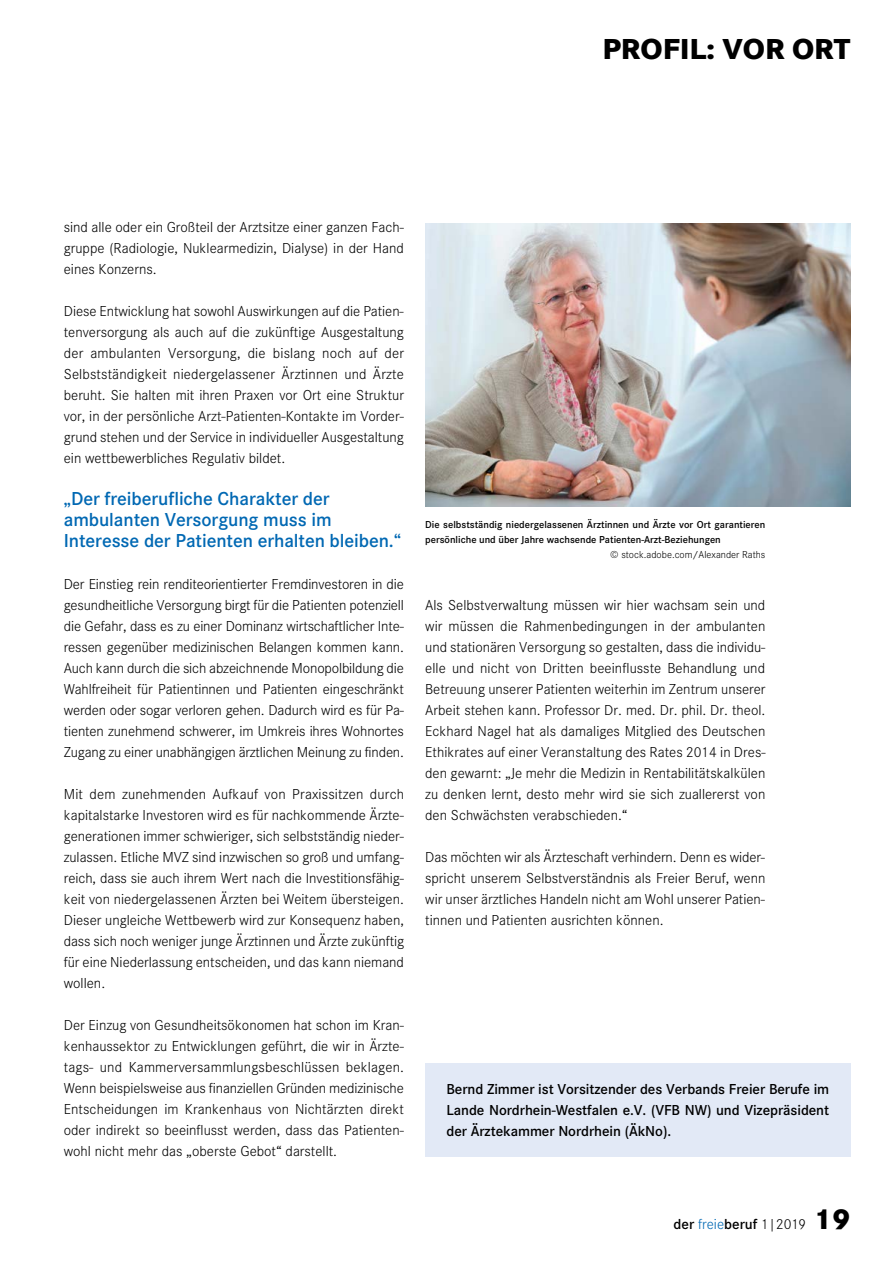
<style>
.page{position:relative;width:893px;height:1263px;background:#fff}
.page>*{position:absolute;margin:0;border:0;box-sizing:border-box;transform-origin:0 0}
.t1{font:800 30px "Corporate S";color:#000}
.t2{font:600 19.5px/21px "Corporate S";letter-spacing:-.005em;color:#0068b3}
.t3{font:300 15px/21px "Corporate S";color:#000;text-align:justify}
.t4{font:600 15px/21px "Corporate S";letter-spacing:-.005em;color:#000;text-align:justify}
.t5{font:600 10.5px/15px "Corporate S";color:#000}
.t6{font:300 10.5px "Corporate S";color:#000}
.s1{font-weight:300;color:#0068b3}
.s2{font-weight:300}
.s3{font-weight:800;font-size:30px}
</style>
<div class="page">
<div style="left:425px;top:1063px;width:425px;height:94px;background:#e2e9f6"></div>
<img style="left:425px;top:223px;width:425px;height:284px">
<h1 class="t1" style="left:602px;top:29px;width:250px">PROFIL: VOR ORT</h1>
<p class="t3" style="left:64px;top:216px;width:342px">sind alle oder ein Großteil der Arztsitze einer ganzen Fach&shy;gruppe (Radiologie, Nuklearmedizin, Dialyse) in der Hand eines Konzerns.</p>
<p class="t3" style="left:64px;top:300px;width:342px">Diese Entwicklung hat sowohl Auswirkungen auf die Patien&shy;tenversorgung als auch auf die zukünftige Ausgestaltung der ambulanten Versorgung, die bislang noch auf der Selbstständigkeit niedergelassener Ärztinnen und Ärzte beruht. Sie halten mit ihren Praxen vor Ort eine Struktur vor, in der persönliche Arzt-Patienten-Kontakte im Vorder&shy;grund stehen und der Service in individueller Ausgestaltung ein wettbewerbliches Regulativ bildet.</p>
<h2 class="t2" style="left:64px;top:487px;width:339px">„Der freiberufliche Charakter der ambulanten Versorgung muss im<br>Interesse der Patienten erhalten bleiben.“</h2>
<p class="t3" style="left:64px;top:573px;width:342px">Der Einstieg rein renditeorientierter Fremdinvestoren in die gesundheitliche Versorgung birgt für die Patienten potenziell die Gefahr, dass es zu einer Dominanz wirtschaftlicher Inte&shy;ressen gegenüber medizinischen Belangen kommen kann.<br>Auch kann durch die sich abzeichnende Monopolbildung die Wahlfreiheit für Patientinnen und Patienten eingeschränkt werden oder sogar verloren gehen. Dadurch wird es für Pa&shy;tienten zunehmend schwerer, im Umkreis ihres Wohnortes Zugang zu einer unabhängigen ärztlichen Meinung zu finden.</p>
<p class="t3" style="left:64px;top:783px;width:342px">Mit dem zunehmenden Aufkauf von Praxissitzen durch kapitalstarke Investoren wird es für nachkommende Ärzte&shy;generationen immer schwieriger, sich selbstständig nieder&shy;zulassen. Etliche MVZ sind inzwischen so groß und umfang&shy;reich, dass sie auch ihrem Wert nach die Investitionsfähig&shy;keit von niedergelassenen Ärzten bei Weitem übersteigen.<br>Dieser ungleiche Wettbewerb wird zur Konsequenz haben, dass sich noch weniger junge Ärztinnen und Ärzte zukünftig für eine Niederlassung entscheiden, und das kann niemand wollen.</p>
<p class="t3" style="left:64px;top:1014px;width:342px">Der Einzug von Gesundheitsökonomen hat schon im Kran&shy;kenhaussektor zu Entwicklungen geführt, die wir in Ärzte&shy;tags- und Kammerversammlungsbeschlüssen beklagen.<br>Wenn beispielsweise aus finanziellen Gründen medizinische Entscheidungen im Krankenhaus von Nichtärzten direkt oder indirekt so beeinflusst werden, dass das Patienten&shy;wohl nicht mehr das „oberste Gebot“ darstellt.</p>
<p class="t5" style="left:425px;top:516px;width:342px">Die selbstständig niedergelassenen Ärztinnen und Ärzte vor Ort garantieren persönliche und über Jahre wachsende Patienten-Arzt-Beziehungen</p>
<p class="t6" style="left:610px;top:547px;width:157px">© stock.adobe.com/Alexander Raths</p>
<p class="t3" style="left:425px;top:594px;width:342px">Als Selbstverwaltung müssen wir hier wachsam sein und wir müssen die Rahmenbedingungen in der ambulanten und stationären Versorgung so gestalten, dass die individu&shy;elle und nicht von Dritten beeinflusste Behandlung und Betreuung unserer Patienten weiterhin im Zentrum unserer Arbeit stehen kann. Professor Dr. med. Dr. phil. Dr. theol.<br>Eckhard Nagel hat als damaliges Mitglied des Deutschen Ethikrates auf einer Veranstaltung des Rates 2014 in Dres&shy;den gewarnt: „Je mehr die Medizin in Rentabilitätskalkülen zu denken lernt, desto mehr wird sie sich zuallererst von den Schwächsten verabschieden.“</p>
<p class="t3" style="left:425px;top:846px;width:342px">Das möchten wir als Ärzteschaft verhindern. Denn es wider&shy;spricht unserem Selbstverständnis als Freier Beruf, wenn wir unser ärztliches Handeln nicht am Wohl unserer Patien&shy;tinnen und Patienten ausrichten können.</p>
<p class="t4" style="left:446px;top:1078px;width:384px">Bernd Zimmer ist Vorsitzender des Verbands Freier Berufe im Lande Nordrhein-Westfalen e.V. (VFB NW) und Vizepräsident der Ärztekammer Nordrhein (ÄkNo).</p>
<p class="t4" style="left:674px;top:1213px;width:178px">der <span class="s1">freie</span>beruf <span class="s2">1|2019</span> <span class="s3">19</span></p>
</div>
